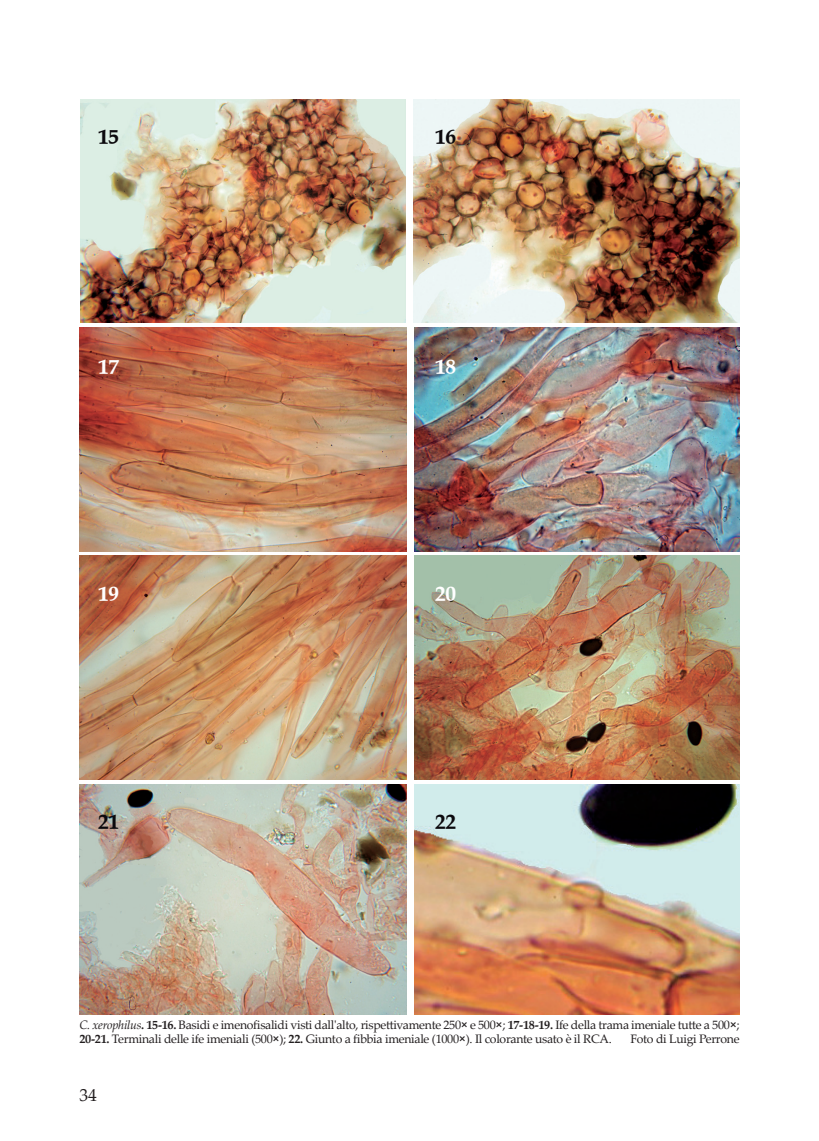
<style>
.page{position:relative;width:819px;height:1141px;background:#fff}
.page>*{position:absolute;margin:0;border:0;box-sizing:border-box;transform-origin:0 0}
.t1{font:700 35px "Palatino Linotype";color:#0b090d}
.t2{font:700 35px "Palatino Linotype";color:#fff}
.t3{font:17.5px "Palatino Linotype";color:#231f20}
.t4{font:12.25px/14px "Palatino Linotype";letter-spacing:-.025em;color:#231f20}
.s1{font-style:italic}
.s2{font-weight:700}
.s3{font-family:"Arial"}
</style>
<div class="page">
<img style="left:81px;top:99px;width:325px;height:223px">
<img style="left:413px;top:99px;width:326px;height:223px">
<img style="left:79px;top:328px;width:327px;height:223px">
<img style="left:414px;top:328px;width:325px;height:223px">
<img style="left:79px;top:556px;width:327px;height:223px">
<img style="left:414px;top:556px;width:325px;height:223px">
<img style="left:79px;top:785px;width:327px;height:229px">
<img style="left:414px;top:785px;width:325px;height:229px">
<h1 class="t1" style="left:98px;top:104px;width:23px">15</h1>
<h1 class="t1" style="left:435px;top:104px;width:23px">16</h1>
<h1 class="t2" style="left:98px;top:334px;width:23px">17</h1>
<h1 class="t2" style="left:435px;top:334px;width:23px">18</h1>
<h1 class="t2" style="left:98px;top:560px;width:23px">19</h1>
<h1 class="t2" style="left:435px;top:560px;width:23px">20</h1>
<h1 class="t1" style="left:98px;top:788px;width:23px">21</h1>
<h1 class="t1" style="left:435px;top:788px;width:23px">22</h1>
<p class="t4" style="left:79px;top:1018px;width:661px"><span class="s1">C. xerophilus</span><span class="s2">. 15-16.</span> Basidi e imenofisalidi visti dall'alto, rispettivamente 250<span class="s3">×</span> e 500<span class="s3">×</span>; <span class="s2">17-18-19.</span> Ife della trama imeniale tutte a 500<span class="s3">×</span>;<br><span class="s2">20-21.</span> Terminali delle ife imeniali (500<span class="s3">×</span>); <span class="s2">22.</span> Giunto a fibbia imeniale (1000<span class="s3">×</span>). Il colorante usato è il RCA.</p>
<p class="t4" style="left:630px;top:1032px;width:111px">Foto di Luigi Perrone</p>
<h2 class="t3" style="left:79px;top:1083px;width:19px">34</h2>
</div>
